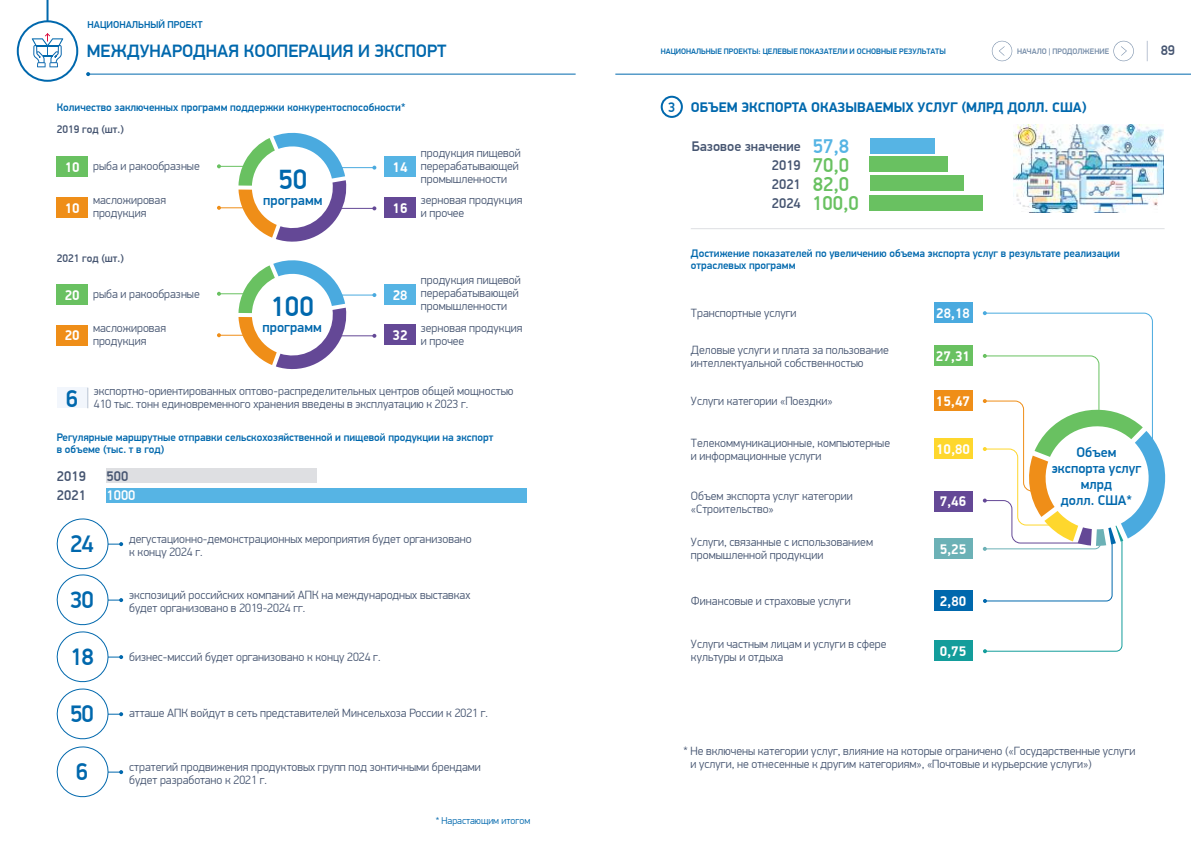
<style>
.page{position:relative;width:1191px;height:842px;background:#fff}
.page>*{position:absolute;margin:0;border:0;box-sizing:border-box;transform-origin:0 0}
.t1{font:500 28px "PF Din Display Pro";color:#0068ad}
.t2{font:500 24px "PF Din Display Pro";letter-spacing:-.05em;color:#0068ad}
.t3{font:500 20px/19.1px "PF Din Display Pro";color:#69c161}
.t4{font:500 20px "PF Din Display Pro";color:#56b4e4}
.t5{font:500 18px "PF Din Display Pro";color:#0068ad}
.t6{font:700 14px "PF Din Display Pro";color:#fff}
.t7{font:500 14px/16px "PF Din Display Pro";color:#0068ad;text-align:center}
.t8{font:700 14px "PF Din Display Pro";color:#0068ad}
.t9{font:500 14px/19.1px "PF Din Display Pro";color:#465571}
.t10{font:500 14px "PF Din Display Pro";color:#fff}
.t11{font:300 12px/13px "PF Din Display Pro";color:#465571}
.t12{font:500 11px/12px "PF Din Display Pro";color:#0068ad}
.t13{font:500 11px "PF Din Display Pro";color:#465571}
.t14{font:300 10px "PF Din Display Pro";color:#0068ad}
.t15{font:500 10px "PF Din Display Pro";color:#0068ad}
.t16{font:500 8px "PF Din Display Pro";color:#0068ad}
.t17{font:500 8px "PF Din Display Pro";color:#758ca8}
.s1{font-weight:500;font-size:24px;color:#0068ad}
</style>
<div class="page">
<svg style="left:1146px;top:41px;width:1px;height:20px"></svg>
<hr style="left:615px;top:74px;width:576px;height:1px;background:#0068ad">
<svg style="left:1113px;top:41px;width:20px;height:20px"></svg>
<svg style="left:991px;top:41px;width:21px;height:20px"></svg>
<hr style="left:47px;top:0;width:2px;height:61px;background:#0068ad">
<div style="left:18px;top:21px;width:59px;height:60px;background:#fff;border-radius:50%"></div>
<div style="left:17px;top:20px;width:61px;height:62px;border:2px solid #0068ad;border-radius:50%"></div>
<hr style="left:88px;top:74px;width:487px;height:1px;background:#0068ad">
<svg style="left:86px;top:72px;width:4px;height:4px"></svg>
<svg style="left:982px;top:311px;width:184px;height:342px"></svg>
<svg style="left:32px;top:33px;width:31px;height:34px"></svg>
<div style="left:57px;top:157px;width:31px;height:20px;background:#69c161"></div>
<div style="left:57px;top:284px;width:31px;height:21px;background:#69c161"></div>
<div style="left:384px;top:157px;width:31px;height:20px;background:#56b4e4"></div>
<div style="left:384px;top:284px;width:31px;height:21px;background:#56b4e4"></div>
<div style="left:384px;top:197px;width:31px;height:21px;background:#644896"></div>
<div style="left:384px;top:325px;width:31px;height:20px;background:#644896"></div>
<div style="left:57px;top:198px;width:31px;height:20px;background:#ef8e18"></div>
<div style="left:57px;top:325px;width:31px;height:20px;background:#ef8e18"></div>
<hr style="left:336px;top:167px;width:38px;height:1px;background:#4aaadf">
<svg style="left:372px;top:166px;width:4px;height:4px"></svg>
<hr style="left:336px;top:295px;width:38px;height:1px;background:#4aaadf">
<svg style="left:372px;top:293px;width:4px;height:4px"></svg>
<hr style="left:336px;top:208px;width:38px;height:1px;background:#644896">
<svg style="left:372px;top:206px;width:4px;height:4px"></svg>
<hr style="left:336px;top:335px;width:38px;height:1px;background:#644896">
<svg style="left:372px;top:334px;width:4px;height:4px"></svg>
<svg style="left:217px;top:132px;width:130px;height:110px"></svg>
<svg style="left:217px;top:260px;width:130px;height:110px"></svg>
<div style="left:57px;top:388px;width:30px;height:20px;background:#f2f6fc"></div>
<svg style="left:87px;top:388px;width:1px;height:20px"></svg>
<div style="left:106px;top:488px;width:420px;height:14px;background:#56b4e4"></div>
<div style="left:106px;top:468px;width:210px;height:15px;background:#dedfe2"></div>
<svg style="left:56px;top:518px;width:67px;height:280px"></svg>
<hr style="left:691px;top:228px;width:473px;height:1px;background:#dedfe2">
<div style="left:869px;top:138px;width:65px;height:15px;background:#56b4e4"></div>
<div style="left:869px;top:157px;width:78px;height:15px;background:#69c161"></div>
<div style="left:869px;top:176px;width:94px;height:15px;background:#69c161"></div>
<div style="left:869px;top:195px;width:113px;height:15px;background:#69c161"></div>
<div style="left:660px;top:96px;width:23px;height:22px;border:2px solid #0068ad;border-radius:50%"></div>
<img style="left:1014px;top:125px;width:149px;height:88px">
<div style="left:933px;top:303px;width:39px;height:20px;background:#4aaadf"></div>
<div style="left:933px;top:539px;width:39px;height:20px;background:#6cb1b6"></div>
<div style="left:933px;top:346px;width:39px;height:20px;background:#69c161"></div>
<div style="left:933px;top:590px;width:39px;height:21px;background:#0068ad"></div>
<div style="left:933px;top:391px;width:39px;height:20px;background:#ef8e18"></div>
<div style="left:933px;top:640px;width:39px;height:21px;background:#139d9b"></div>
<div style="left:933px;top:491px;width:39px;height:20px;background:#644896"></div>
<div style="left:933px;top:438px;width:39px;height:21px;background:#fed72d"></div>
<p class="t15" style="left:88px;top:19px;width:116px">НАЦИОНАЛЬНЫЙ ПРОЕКТ</p>
<h3 class="t5" style="left:87px;top:40px;width:361px">МЕЖДУНАРОДНАЯ КООПЕРАЦИЯ И ЭКСПОРТ</h3>
<p class="t12" style="left:57px;top:101px;width:350px">Количество заключенных программ поддержки конкурентоспособности*</p>
<p class="t13" style="left:57px;top:123px;width:69px">2019 год (шт.)</p>
<p class="t6" style="left:65px;top:159px;width:16px">10</p>
<p class="t6" style="left:65px;top:200px;width:16px">10</p>
<p class="t11" style="left:93px;top:160px;width:108px">рыба и ракообразные</p>
<p class="t11" style="left:93px;top:194px;width:74px">масложировая продукция</p>
<h1 class="t1" style="left:278px;top:162px;width:30px">50</h1>
<p class="t7" style="left:263px;top:192px;width:61px">программ</p>
<p class="t6" style="left:392px;top:159px;width:16px">14</p>
<p class="t6" style="left:392px;top:199px;width:16px">16</p>
<p class="t13" style="left:57px;top:252px;width:69px">2021 год (шт.)</p>
<p class="t6" style="left:65px;top:286px;width:16px">20</p>
<p class="t6" style="left:65px;top:327px;width:16px">20</p>
<p class="t11" style="left:93px;top:287px;width:108px">рыба и ракообразные</p>
<p class="t11" style="left:93px;top:321px;width:74px">масложировая продукция</p>
<h1 class="t1" style="left:270px;top:290px;width:45px">100</h1>
<p class="t7" style="left:263px;top:320px;width:61px">программ</p>
<p class="t6" style="left:393px;top:286px;width:16px">28</p>
<p class="t6" style="left:392px;top:327px;width:16px">32</p>
<p class="t11" style="left:421px;top:147px;width:101px">продукция пищевой перерабатывающей промышленности</p>
<p class="t11" style="left:421px;top:194px;width:103px">зерновая продукция и прочее</p>
<p class="t11" style="left:421px;top:274px;width:101px">продукция пищевой перерабатывающей промышленности</p>
<p class="t11" style="left:421px;top:321px;width:103px">зерновая продукция и прочее</p>
<p class="t11" style="left:66px;top:384px;width:449px;text-indent:28px">экспортно-ориентированных оптово-распределительных центров общей мощностью<br><span class="s1">6</span> 410 тыс. тонн единовременного хранения введены в эксплуатацию к 2023 г.</p>
<p class="t12" style="left:57px;top:432px;width:438px">Регулярные маршрутные отправки сельскохозяйственной и пищевой продукции на экспорт в объеме (тыс. т в год)</p>
<p class="t9" style="left:107px;top:467px;width:23px">500</p>
<p class="t10" style="left:107px;top:487px;width:30px">1000</p>
<p class="t9" style="left:57px;top:466px;width:30px;line-height:19.7px">2019<br>2021</p>
<h2 class="t2" style="left:70px;top:530px;width:25px">24</h2>
<h2 class="t2" style="left:70px;top:586px;width:25px">30</h2>
<p class="t11" style="left:129px;top:532px;width:344px">дегустационно-демонстрационных мероприятия будет организовано к концу 2024 г.</p>
<p class="t11" style="left:129px;top:588px;width:343px">экспозиций российских компаний АПК на международных выставках будет организовано в 2019-2024 гг.</p>
<p class="t11" style="left:129px;top:650px;width:253px">бизнес-миссий будет организовано к концу 2024 г.</p>
<h2 class="t2" style="left:70px;top:643px;width:25px">18</h2>
<h2 class="t2" style="left:70px;top:700px;width:25px">50</h2>
<h2 class="t2" style="left:76px;top:758px;width:14px">6</h2>
<p class="t11" style="left:129px;top:707px;width:360px">атташе АПК войдут в сеть представителей Минсельхоза России к 2021 г.</p>
<p class="t11" style="left:129px;top:760px;width:353px">стратегий продвижения продуктовых групп под зонтичными брендами будет разработано к 2021 г.</p>
<p class="t14" style="left:436px;top:815px;width:96px">* Нарастающим итогом</p>
<p class="t16" style="left:660px;top:46px;width:286px">НАЦИОНАЛЬНЫЕ ПРОЕКТЫ: ЦЕЛЕВЫЕ ПОКАЗАТЕЛИ И ОСНОВНЫЕ РЕЗУЛЬТАТЫ</p>
<p class="t17" style="left:1017px;top:46px;width:94px">НАЧАЛО | ПРОДОЛЖЕНИЕ</p>
<p class="t9" style="left:1160px;top:41px;width:16px">89</p>
<p class="t7" style="left:668px;top:99px;width:9px">3</p>
<p class="t8" style="left:691px;top:99px;width:397px">ОБЪЕМ ЭКСПОРТА ОКАЗЫВАЕМЫХ УСЛУГ (МЛРД ДОЛЛ. США)</p>
<p class="t9" style="left:772px;top:137px;width:30px;text-align:justify;text-indent:-80px">Базовое значение 2019<br>2021<br>2024</p>
<h3 class="t4" style="left:812px;top:134px;width:38px">57,8</h3>
<h3 class="t3" style="left:812px;top:156px;width:48px">70,0<br>82,0<br>100,0</h3>
<p class="t12" style="left:691px;top:247px;width:430px">Достижение показателей по увеличению объема экспорта услуг в результате реализации отраслевых программ</p>
<p class="t6" style="left:936px;top:305px;width:35px">28,18</p>
<p class="t11" style="left:691px;top:307px;width:107px">Транспортные услуги</p>
<p class="t11" style="left:691px;top:343px;width:199px">Деловые услуги и плата за пользование интеллектуальной собственностью</p>
<p class="t6" style="left:936px;top:348px;width:36px">27,31</p>
<p class="t11" style="left:691px;top:395px;width:143px">Услуги категории «Поездки»</p>
<p class="t6" style="left:936px;top:393px;width:36px">15,47</p>
<p class="t11" style="left:691px;top:436px;width:200px">Телекоммуникационные, компьютерные и информационные услуги</p>
<p class="t11" style="left:691px;top:489px;width:163px">Объем экспорта услуг категории «Строительство»</p>
<p class="t6" style="left:936px;top:441px;width:35px">10,80</p>
<p class="t6" style="left:939px;top:493px;width:28px">7,46</p>
<p class="t7" style="left:1051px;top:445px;width:91px">Объем экспорта услуг млрд<br>долл. США*</p>
<p class="t11" style="left:691px;top:536px;width:184px">Услуги, связанные с использованием промышленной продукции</p>
<p class="t6" style="left:939px;top:541px;width:28px">5,25</p>
<p class="t11" style="left:691px;top:595px;width:161px">Финансовые и страховые услуги</p>
<p class="t6" style="left:939px;top:593px;width:28px">2,80</p>
<p class="t11" style="left:691px;top:638px;width:197px">Услуги частным лицам и услуги в сфере культуры и отдыха</p>
<p class="t6" style="left:939px;top:642px;width:28px">0,75</p>
<p class="t11" style="left:690px;top:745px;width:446px;text-indent:-7px">* Не включены категории услуг, влияние на которые ограничено («Государственные услуги и услуги, не отнесенные к другим категориям», «Почтовые и курьерские услуги»)</p>
</div>
